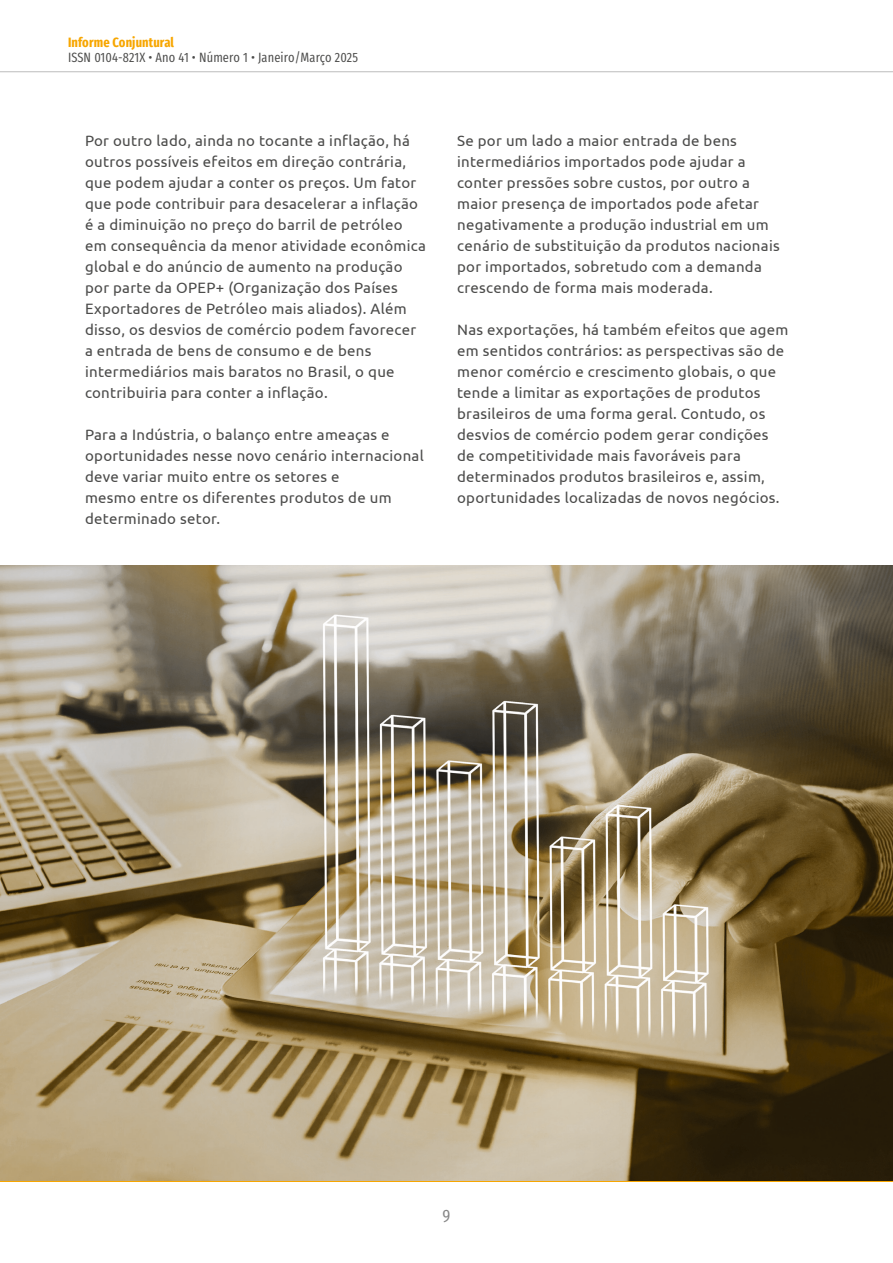
<style>
.page{position:relative;width:893px;height:1263px;background:#fff}
.page>*{position:absolute;margin:0;border:0;box-sizing:border-box;transform-origin:0 0}
.t1{font:18px "Fira Sans Compressed";color:#878787}
.texto_corrido{font:15px/21px "Ubuntu";letter-spacing:.02em;color:#4b4b4a}
.t2{font:13.5px "Fira Sans Compressed";letter-spacing:.01em;color:#4b4b4a}
.t3{font:700 13.5px "Fira Sans Compressed";letter-spacing:.01em;color:#f7a600}
</style>
<div class="page">
<hr style="left:0;top:71px;width:893px;height:1px;background:#878787">
<svg style="left:0;top:566px;width:893px;height:616px;background:#988a6f"></svg>
<p class="t3" style="left:68px;top:31px;width:108px">Informe Conjuntural</p>
<p class="t2" style="left:68px;top:47px;width:291px">ISSN 0104-821X • Ano 41 • Número 1 • Janeiro/Março 2025</p>
<p class="texto_corrido" style="left:85px;top:129px;width:342px">Por outro lado, ainda no tocante a inflação, há outros possíveis efeitos em direção contrária, que podem ajudar a conter os preços. Um fator que pode contribuir para desacelerar a inflação é a diminuição no preço do barril de petróleo em consequência da menor atividade econômica global e do anúncio de aumento na produção por parte da OPEP+ (Organização dos Países Exportadores de Petróleo mais aliados). Além disso, os desvios de comércio podem favorecer a entrada de bens de consumo e de bens intermediários mais baratos no Brasil, o que contribuiria para conter a inflação.</p>
<p class="texto_corrido" style="left:85px;top:424px;width:340px">Para a Indústria, o balanço entre ameaças e oportunidades nesse novo cenário internacional deve variar muito entre os setores e<br>mesmo entre os diferentes produtos de um determinado setor.</p>
<p class="texto_corrido" style="left:457px;top:129px;width:324px">Se por um lado a maior entrada de bens intermediários importados pode ajudar a conter pressões sobre custos, por outro a maior presença de importados pode afetar negativamente a produção industrial em um cenário de substituição da produtos nacionais por importados, sobretudo com a demanda crescendo de forma mais moderada.</p>
<p class="texto_corrido" style="left:457px;top:319px;width:333px">Nas exportações, há também efeitos que agem em sentidos contrários: as perspectivas são de menor comércio e crescimento globais, o que tende a limitar as exportações de produtos brasileiros de uma forma geral. Contudo, os desvios de comércio podem gerar condições de competitividade mais favoráveis para determinados produtos brasileiros e, assim, oportunidades localizadas de novos negócios.</p>
<p class="t1" style="left:442px;top:1202px;width:9px">9</p>
</div>
